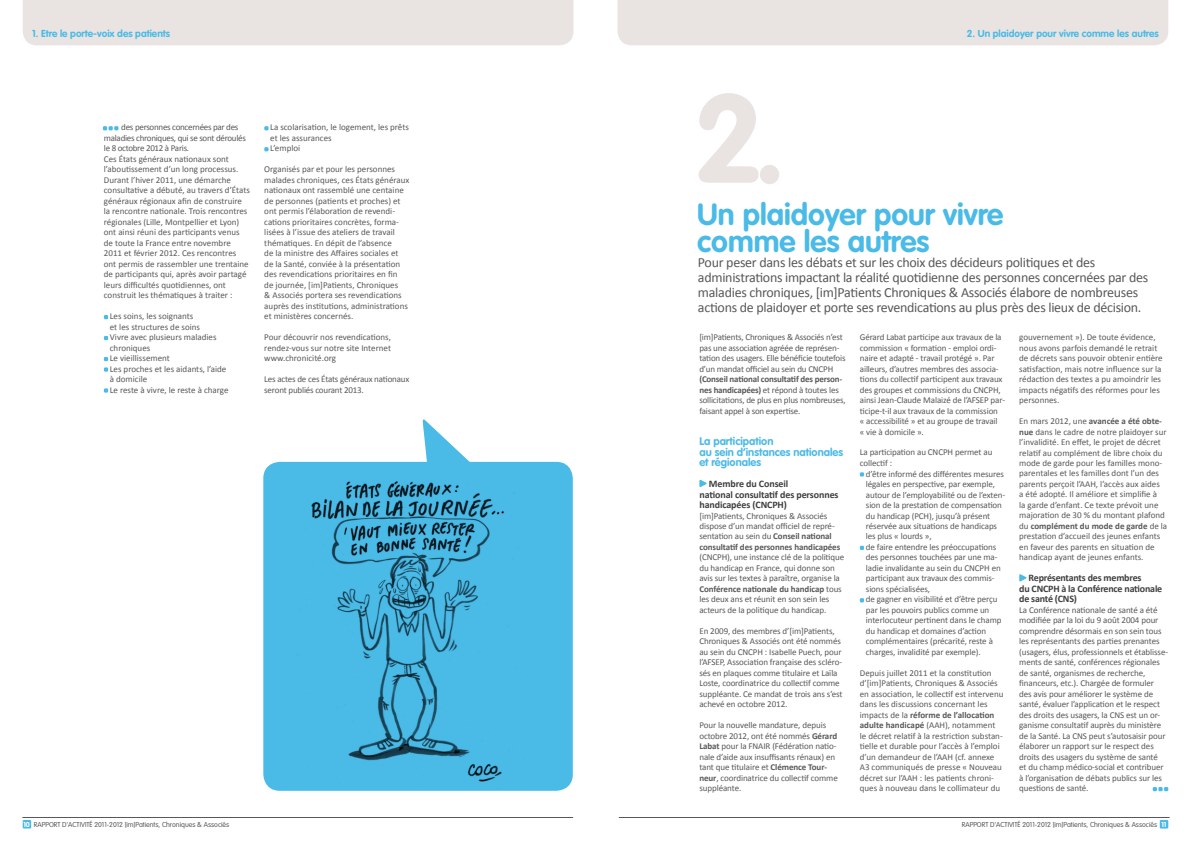
<style>
.page{position:relative;width:1191px;height:842px;background:#fff}
.page>*{position:absolute;margin:0;border:0;box-sizing:border-box;transform-origin:0 0}
.t1{font:700 123.8px "VAG Rounded Std";color:#e9e4e1}
.t2{font:700 30.2px/27px "VAG Rounded Std";color:#4abae7}
.t3{font:14px/15px "Calibri";letter-spacing:-.02em;color:#58585a}
.t4{font:700 11px/10.5px "VAG Rounded Std";color:#4abae7}
.t5{font:700 10px/10.5px "Calibri";letter-spacing:-.02em;color:#3e3e40}
.t6{font:700 10px "VAG Rounded Std";color:#4abae7}
.t7{font:9px/10.5px "Calibri";letter-spacing:-.01em;color:#58585a}
.t8{font:300 7px "VAG Rounded Std";color:#58585a}
.s1{font-weight:700}
.s2{font-weight:700;color:#fff}
</style>
<div class="page">
<div style="left:23px;top:0;width:550px;height:45px;background:#e9e4e1"></div>
<hr style="left:23px;top:817px;width:550px;height:1px;background:#58585a">
<div style="left:23px;top:820px;width:8px;height:8px;background:#4abae7"></div>
<div style="left:617px;top:0;width:551px;height:45px;background:#e9e4e1"></div>
<hr style="left:619px;top:817px;width:550px;height:1px;background:#58585a">
<div style="left:1159px;top:820px;width:9px;height:8px;background:#4abae7"></div>
<svg style="left:104px;top:315px;width:4px;height:4px"></svg>
<svg style="left:104px;top:336px;width:4px;height:4px"></svg>
<svg style="left:104px;top:357px;width:4px;height:4px"></svg>
<svg style="left:104px;top:367px;width:4px;height:5px"></svg>
<svg style="left:104px;top:388px;width:4px;height:5px"></svg>
<svg style="left:264px;top:126px;width:4px;height:4px"></svg>
<svg style="left:264px;top:147px;width:4px;height:4px"></svg>
<svg style="left:699px;top:479px;width:8px;height:8px"></svg>
<svg style="left:859px;top:472px;width:5px;height:5px"></svg>
<svg style="left:859px;top:546px;width:5px;height:4px"></svg>
<svg style="left:859px;top:598px;width:5px;height:4px"></svg>
<svg style="left:1019px;top:574px;width:8px;height:8px"></svg>
<svg style="left:103px;top:126px;width:15px;height:4px"></svg>
<svg style="left:1152px;top:787px;width:16px;height:4px"></svg>
<svg style="left:422px;top:419px;width:53px;height:43px"></svg>
<div style="left:263px;top:462px;width:310px;height:329px;background:#4abae7"></div>
<img style="left:297px;top:482px;width:232px;height:306px">
<p class="t6" style="left:32px;top:27px;width:139px">1. Etre le porte-voix des patients</p>
<p class="t7" style="left:104px;top:122px;width:147px;text-indent:17px">des personnes concernées par des maladies chroniques, qui se sont déroulés le 8 octobre 2012 à Paris.<br>Ces États généraux nationaux sont l’aboutissement d’un long processus.<br>Durant l’hiver 2011, une démarche consultative a débuté, au travers d’États généraux régionaux afin de construire la rencontre nationale. Trois rencontres régionales (Lille, Montpellier et Lyon) ont ainsi réuni des participants venus de toute la France entre novembre 2011 et février 2012. Ces rencontres ont permis de rassembler une trentaine de participants qui, après avoir partagé leurs difficultés quotidiennes, ont construit les thématiques à traiter :</p>
<p class="t7" style="left:110px;top:311px;width:120px">Les soins, les soignants<br>et les structures de soins<br>Vivre avec plusieurs maladies chroniques<br>Le vieillissement<br>Les proches et les aidants, l’aide à domicile<br>Le reste à vivre, le reste à charge</p>
<p class="t7" style="left:270px;top:122px;width:140px">La scolarisation, le logement, les prêts et les assurances<br>L’emploi</p>
<p class="t7" style="left:264px;top:164px;width:147px">Organisés par et pour les personnes malades chroniques, ces États généraux nationaux ont rassemblé une centaine de personnes (patients et proches) et ont permis l’élaboration de revendi&shy;cations prioritaires concrètes, forma&shy;lisées à l’issue des ateliers de travail thématiques. En dépit de l’absence<br>de la ministre des Affaires sociales et de la Santé, conviée à la présentation des revendications prioritaires en fin<br>de journée, [im]Patients, Chroniques<br>&amp; Associés portera ses revendications auprès des institutions, administrations et ministères concernés.</p>
<p class="t7" style="left:264px;top:332px;width:128px;text-align:justify">Pour découvrir nos revendications, rendez-vous sur notre site Internet www.chronicité.org</p>
<p class="t7" style="left:264px;top:374px;width:147px">Les actes de ces États généraux nationaux seront publiés courant 2013.</p>
<h1 class="t1" style="left:693px;top:66px;width:95px">2.</h1>
<p class="t6" style="left:966px;top:27px;width:193px">2. Un plaidoyer pour vivre comme les autres</p>
<h2 class="t2" style="left:697px;top:202px;width:308px">Un plaidoyer pour vivre comme les autres</h2>
<p class="t3" style="left:698px;top:255px;width:452px">Pour peser dans les débats et sur les choix des décideurs politiques et des administrations impactant la réalité quotidienne des personnes concernées par des maladies chroniques, [im]Patients Chroniques &amp; Associés élabore de nombreuses actions de plaidoyer et porte ses revendications au plus près des lieux de décision.</p>
<p class="t7" style="left:699px;top:332px;width:148px">[im]Patients, Chroniques &amp; Associés n’est pas une association agréée de représen&shy;tation des usagers. Elle bénéficie toutefois d’un mandat officiel au sein du CNCPH</p>
<p class="t7" style="left:699px;top:374px;width:148px"><span class="s1">(Conseil national consultatif des person&shy;nes handicapées)</span> et répond à toutes les sollicitations, de plus en plus nombreuses, faisant appel à son expertise.</p>
<p class="t4" style="left:699px;top:436px;width:145px">La participation<br>au sein d’instances nationales et régionales</p>
<p class="t5" style="left:699px;top:478px;width:141px;text-indent:10px">Membre du Conseil<br>national consultatif des personnes handicapées (CNCPH)</p>
<p class="t7" style="left:699px;top:510px;width:142px">[im]Patients, Chroniques &amp; Associés dispose d’un mandat officiel de repré&shy;sentation au sein du <span class="s1">Conseil national consultatif des personnes handicapées</span></p>
<p class="t7" style="left:699px;top:552px;width:146px">(CNCPH), une instance clé de la politique du handicap en France, qui donne son avis sur les textes à paraître, organise la <span class="s1">Conférence nationale du handicap</span> tous les deux ans et réunit en son sein les acteurs de la politique du handicap.</p>
<p class="t7" style="left:699px;top:626px;width:145px">En 2009, des membres d’[im]Patients, Chroniques &amp; Associés ont été nommés au sein du CNCPH : Isabelle Puech, pour l’AFSEP, Association française des scléro&shy;sés en plaques comme titulaire et Laïla Loste, coordinatrice du collectif comme suppléante. Ce mandat de trois ans s’est achevé en octobre 2012.</p>
<p class="t7" style="left:699px;top:720px;width:140px">Pour la nouvelle mandature, depuis octobre 2012, ont été nommés <span class="s1">Gérard Labat</span> pour la FNAIR (Fédération natio&shy;nale d’aide aux insuffisants rénaux) en tant que titulaire et <span class="s1">Clémence Tour&shy;neur</span>, coordinatrice du collectif comme suppléante.</p>
<p class="t7" style="left:1019px;top:332px;width:145px">gouvernement »). De toute évidence, nous avons parfois demandé le retrait de décrets sans pouvoir obtenir entière satisfaction, mais notre influence sur la rédaction des textes a pu amoindrir les impacts négatifs des réformes pour les personnes.</p>
<p class="t7" style="left:1019px;top:416px;width:149px">En mars 2012, une <span class="s1">avancée a été obte&shy;nue</span> dans le cadre de notre plaidoyer sur l’invalidité. En effet, le projet de décret relatif au complément de libre choix du mode de garde pour les familles mono&shy;parentales et les familles dont l’un des parents perçoit l’AAH, l’accès aux aides<br>a été adopté. Il améliore et simplifie à<br>la garde d’enfant. Ce texte prévoit une majoration de 30 % du montant plafond du <span class="s1">complément du mode de garde</span> de la prestation d’accueil des jeunes enfants en faveur des parents en situation de handicap ayant de jeunes enfants.</p>
<p class="t5" style="left:1019px;top:573px;width:145px;text-indent:9px">Représentants des membres<br>du CNCPH à la Conférence nationale de santé (CNS)</p>
<p class="t7" style="left:1019px;top:605px;width:151px">La Conférence nationale de santé a été modifiée par la loi du 9 août 2004 pour comprendre désormais en son sein tous les représentants des parties prenantes (usagers, élus, professionnels et établisse&shy;ments de santé, conférences régionales de santé, organismes de recherche, financeurs, etc.). Chargée de formuler des avis pour améliorer le système de santé, évaluer l’application et le respect des droits des usagers, la CNS est un or&shy;ganisme consultatif auprès du ministère de la Santé. La CNS peut s’autosaisir pour élaborer un rapport sur le respect des droits des usagers du système de santé<br>et du champ médico-social et contribuer à l’organisation de débats publics sur les questions de santé.</p>
<p class="t7" style="left:859px;top:332px;width:147px">Gérard Labat participe aux travaux de la commission « formation - emploi ordi&shy;naire et adapté - travail protégé ». Par ailleurs, d’autres membres des associa&shy;tions du collectif participent aux travaux des groupes et commissions du CNCPH, ainsi Jean-Claude Malaizé de l’AFSEP par&shy;ticipe-t-il aux travaux de la commission<br>« accessibilité » et au groupe de travail<br>« vie à domicile ».</p>
<p class="t7" style="left:859px;top:447px;width:134px">La participation au CNCPH permet au collectif :</p>
<p class="t7" style="left:866px;top:468px;width:141px">d’être informé des différentes mesures légales en perspective, par exemple, autour de l’employabilité ou de l’exten&shy;sion de la prestation de compensation du handicap (PCH), jusqu’à présent réservée aux situations de handicaps les plus « lourds »,<br>de faire entendre les préoccupations des personnes touchées par une ma&shy;ladie invalidante au sein du CNCPH en participant aux travaux des commis&shy;sions spécialisées,<br>de gagner en visibilité et d’être perçu par les pouvoirs publics comme un interlocuteur pertinent dans le champ du handicap et domaines d’action complémentaires (précarité, reste à charges, invalidité par exemple).</p>
<p class="t7" style="left:859px;top:668px;width:145px">Depuis juillet 2011 et la constitution d’[im]Patients, Chroniques &amp; Associés en association, le collectif est intervenu dans les discussions concernant les impacts de la <span class="s1">réforme de l’allocation adulte handicapé</span> (AAH), notamment le décret relatif à la restriction substan&shy;tielle et durable pour l’accès à l’emploi d’un demandeur de l’AAH (cf. annexe A3 communiqués de presse « Nouveau décret sur l’AAH : les patients chroni&shy;ques à nouveau dans le collimateur du</p>
<p class="t8" style="left:23px;top:820px;width:207px"><span class="s2">10</span> RAPPORT D’ACTIVITÉ 2011-2012 [im]Patients, Chroniques &amp; Associés</p>
<p class="t8" style="left:961px;top:820px;width:206px">RAPPORT D’ACTIVITÉ 2011-2012 [im]Patients, Chroniques &amp; Associés <span class="s2">11</span></p>
</div>
